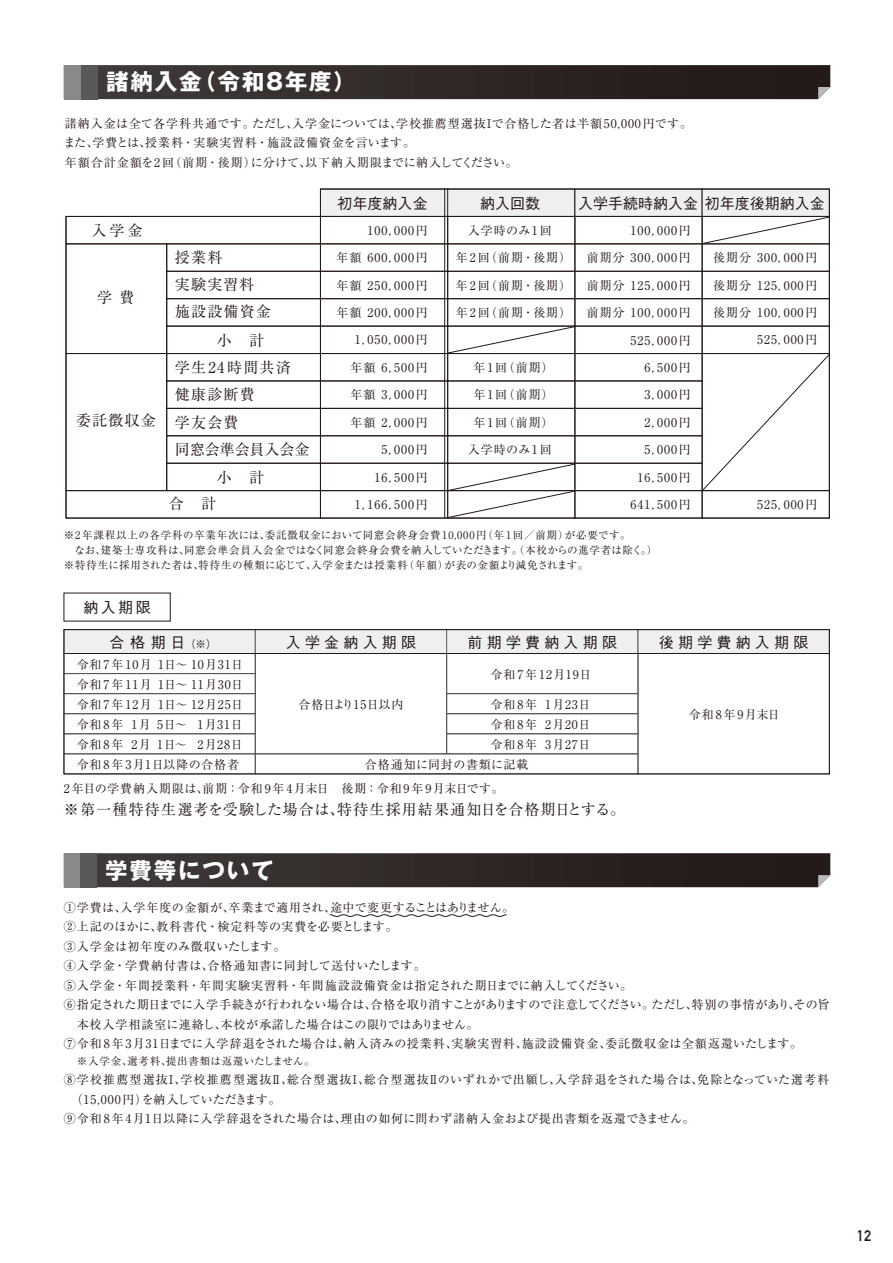
<style>
.page{position:relative;width:893px;height:1263px;background:#fff}
.page>*{position:absolute;margin:0;border:0;box-sizing:border-box;transform-origin:0 0}
.t1{font:700 22.5px "Gothic MB101 Pr 6 N";letter-spacing:.08em;color:#fff}
.t2{font:15px/27.5px "Ryumin Pr 6 N";letter-spacing:.08em;color:#231916}
.t3{font:500 15px "Gothic BBB Pr 6 N";letter-spacing:.28em;color:#231916}
.t4{font:500 15px "Gothic BBB Pr 6 N";letter-spacing:.16em;color:#231916}
.t5{font:500 15px "Gothic BBB Pr 6 N";color:#231916}
.t6{font:700 15px "DIN Alternate";color:#231916}
.t7{font:12px/20.1px "Ryumin Pr 6 N";letter-spacing:.08em;color:#231916}
.t8{font:12px "Ryumin Pr 6 N";letter-spacing:.045em;color:#231916}
.t9{font:12px "Ryumin Pr 6 N";letter-spacing:-.01em;color:#231916}
.t10{font:12px "Ryumin Pr 6 N";letter-spacing:.035em;color:#231916}
.t11{font:12px "Ryumin Pr 6 N";letter-spacing:.03em;color:#231916}
.t12{font:12px "Ryumin Pr 6 N";letter-spacing:.055em;color:#231916}
.t13{font:12px "Ryumin Pr 6 N";letter-spacing:-.035em;color:#231916}
.t14{font:12px "Ryumin Pr 6 N";letter-spacing:.105em;color:#231916}
.t15{font:10.5px/15px "Ryumin Pr 6 N";letter-spacing:.06em;color:#231916}
.s1{font-size:10.5px}
</style>
<div class="page">
<svg style="left:97px;top:853px;width:733px;height:34px;background:#322a28"></svg>
<div style="left:64px;top:853px;width:17px;height:34px;background:#898989"></div>
<div style="left:81px;top:853px;width:16px;height:34px;background:#595857"></div>
<svg style="left:98px;top:65px;width:732px;height:34px;background:#312a28"></svg>
<div style="left:64px;top:65px;width:17px;height:34px;background:#898989"></div>
<div style="left:81px;top:65px;width:17px;height:34px;background:#595857"></div>
<div style="left:64px;top:630px;width:191px;height:23px;background:#efeff0"></div>
<div style="left:255px;top:630px;width:192px;height:23px;background:#efeff0"></div>
<div style="left:447px;top:630px;width:191px;height:23px;background:#efeff0"></div>
<div style="left:446px;top:629px;width:192px;height:25px;border:1px solid #595857"></div>
<div style="left:638px;top:630px;width:191px;height:23px;background:#efeff0"></div>
<div style="left:64px;top:673px;width:191px;height:21px;border:1px solid #595857"></div>
<div style="left:64px;top:693px;width:191px;height:21px;border:1px solid #595857"></div>
<div style="left:64px;top:713px;width:191px;height:21px;border:1px solid #595857"></div>
<div style="left:64px;top:733px;width:191px;height:21px;border:1px solid #595857"></div>
<svg style="left:255px;top:654px;width:384px;height:118px"></svg>
<div style="left:64px;top:629px;width:766px;height:145px;border:1px solid #231916"></div>
<hr style="left:64px;top:653px;width:765px;height:1px;background:#231916">
<svg style="left:329px;top:914px;width:178px;height:3px"></svg>
<svg style="left:65px;top:188px;width:765px;height:331px"></svg>
<hr style="left:444px;top:189px;width:1px;height:329px;background:#231916">
<h1 class="t1" style="left:106px;top:63px;width:251px">諸納入金（令和8年度）</h1>
<p class="t7" style="left:63px;top:113px;width:630px;line-height:19.5px">諸納入金は全て各学科共通です。ただし、入学金については、学校推薦型選抜Ⅰで合格した者は半額50,000円です。また、学費とは、授業料・実験実習料・施設設備資金を言います。<br>年額合計金額を2回（前期・後期）に分けて、以下納入期限までに納入してください。</p>
<p class="t2" style="left:92px;top:216px;width:52px">入学金</p>
<p class="t2" style="left:97px;top:282px;width:39px">学 費</p>
<p class="t2" style="left:76px;top:406px;width:81px">委託徴収金</p>
<p class="t2" style="left:175px;top:242px;width:97px">授業料<br>実験実習料施設設備資金</p>
<p class="t2" style="left:217px;top:326px;width:49px">小　計</p>
<p class="t2" style="left:175px;top:352px;width:136px">学生24時間共済<br>健康診断費<br>学友会費<br>同窓会準会員入会金</p>
<p class="t2" style="left:217px;top:463px;width:49px">小　計</p>
<p class="t2" style="left:169px;top:489px;width:49px">合　計</p>
<p class="t4" style="left:338px;top:191px;width:91px">初年度納入金</p>
<p class="t4" style="left:480px;top:191px;width:61px">納入回数</p>
<p class="t5" style="left:578px;top:191px;width:248px">入学手続時納入金初年度後期納入金</p>
<p class="t7" style="left:368px;top:220px;width:62px">100，000円</p>
<p class="t7" style="left:337px;top:247px;width:93px">年額 600，000円</p>
<p class="t7" style="left:337px;top:274px;width:93px">年額 250，000円</p>
<p class="t7" style="left:337px;top:302px;width:93px">年額 200，000円</p>
<p class="t7" style="left:355px;top:329px;width:74px">1，050，000円</p>
<p class="t7" style="left:351px;top:357px;width:79px">年額 6，500円</p>
<p class="t7" style="left:351px;top:384px;width:79px">年額 3，000円</p>
<p class="t7" style="left:351px;top:412px;width:79px">年額 2，000円</p>
<p class="t7" style="left:381px;top:439px;width:48px">5，000円</p>
<p class="t7" style="left:374px;top:466px;width:55px">16，500円</p>
<p class="t7" style="left:355px;top:494px;width:74px">1，166，500円</p>
<p class="t7" style="left:468px;top:220px;width:86px">入学時のみ1回</p>
<p class="t7" style="left:456px;top:247px;width:117px">年2回（前期・後期）</p>
<p class="t7" style="left:456px;top:274px;width:117px">年2回（前期・後期）</p>
<p class="t7" style="left:456px;top:302px;width:117px">年2回（前期・後期）</p>
<p class="t7" style="left:474px;top:357px;width:82px">年1回（前期）</p>
<p class="t7" style="left:474px;top:384px;width:82px">年1回（前期）</p>
<p class="t7" style="left:474px;top:412px;width:82px">年1回（前期）</p>
<p class="t7" style="left:468px;top:439px;width:86px">入学時のみ1回</p>
<p class="t7" style="left:631px;top:220px;width:62px">100，000円</p>
<p class="t7" style="left:587px;top:247px;width:106px">前期分 300，000円</p>
<p class="t7" style="left:587px;top:274px;width:106px">前期分 125，000円</p>
<p class="t7" style="left:587px;top:302px;width:106px">前期分 100，000円</p>
<p class="t7" style="left:631px;top:329px;width:62px">525，000円</p>
<p class="t7" style="left:644px;top:357px;width:48px">6，500円</p>
<p class="t7" style="left:644px;top:384px;width:48px">3，000円</p>
<p class="t7" style="left:644px;top:412px;width:48px">2，000円</p>
<p class="t7" style="left:644px;top:439px;width:48px">5，000円</p>
<p class="t7" style="left:637px;top:466px;width:55px">16，500円</p>
<p class="t7" style="left:631px;top:494px;width:62px">641，500円</p>
<p class="t7" style="left:713px;top:247px;width:106px">後期分 300，000円</p>
<p class="t7" style="left:713px;top:274px;width:106px">後期分 125，000円</p>
<p class="t7" style="left:713px;top:302px;width:106px">後期分 100，000円</p>
<p class="t7" style="left:757px;top:329px;width:62px">525，000円</p>
<p class="t7" style="left:757px;top:494px;width:62px">525，000円</p>
<p class="t15" style="left:64px;top:527px;width:595px">※2年課程以上の各学科の卒業年次には、委託徴収金において同窓会終身会費10,000円（年1回／前期）が必要です。<br>　なお、建築士専攻科は、同窓会準会員入会金ではなく同窓会終身会費を納入していただきます。（本校からの進学者は除く。）※特待生に採用された者は、特待生の種類に応じて、入学金または授業料（年額）が表の金額より減免されます。</p>
<p class="t4" style="left:83px;top:596px;width:69px">納入期限</p>
<p class="t4" style="left:109px;top:630px;width:109px">合格期日<span class="s1">（※）</span></p>
<p class="t3" style="left:286px;top:630px;width:132px">入学金納入期限</p>
<p class="t3" style="left:468px;top:630px;width:151px">前期学費納入期限</p>
<p class="t3" style="left:659px;top:630px;width:151px">後期学費納入期限</p>
<p class="t7" style="left:77px;top:653px;width:168px;text-align:justify">令和7年10月 1日～ 10月31日令和7年11月 1日～ 11月30日令和7年12月 1日～ 12月25日令和8年 1月 5日～ 1月31日令和8年 2月 1日～ 2月28日令和8年3月1日以降の合格者</p>
<p class="t7" style="left:490px;top:663px;width:102px">令和7年12月19日</p>
<p class="t7" style="left:490px;top:693px;width:101px">令和8年 1月23日</p>
<p class="t7" style="left:490px;top:713px;width:101px">令和8年 2月20日</p>
<p class="t7" style="left:490px;top:733px;width:101px">令和8年 3月27日</p>
<p class="t12" style="left:365px;top:755px;width:165px">合格通知に同封の書類に記載</p>
<p class="t13" style="left:299px;top:695px;width:106px">合格日より15日以内</p>
<p class="t7" style="left:64px;top:778px;width:442px">2年目の学費納入期限は、前期：令和9年4月末日　後期：令和9年9月末日です。</p>
<p class="t2" style="left:64px;top:795px;width:563px">※第一種特待生選考を受験した場合は、特待生採用結果通知日を合格期日とする。</p>
<h1 class="t1" style="left:105px;top:852px;width:170px">学費等について</h1>
<p class="t14" style="left:689px;top:705px;width:93px">令和8年9月末日</p>
<p class="t10" style="left:64px;top:898px;width:452px">①学費は、入学年度の金額が、卒業まで適用され、途中で変更することはありません。</p>
<p class="t8" style="left:64px;top:917px;width:335px">②上記のほかに、教科書代・検定料等の実費を必要とします。</p>
<p class="t8" style="left:64px;top:937px;width:223px">③入学金は初年度のみ徴収いたします。</p>
<p class="t7" style="left:64px;top:955px;width:363px">④入学金・学費納付書は、合格通知書に同封して送付いたします。</p>
<p class="t7" style="left:64px;top:974px;width:570px">⑤入学金・年間授業料・年間実験実習料・年間施設設備資金は指定された期日までに納入してください。</p>
<p class="t9" style="left:64px;top:995px;width:767px">⑥指定された期日までに入学手続きが行われない場合は、合格を取り消すことがありますので注意してください。ただし、特別の事情があり、その旨</p>
<p class="t11" style="left:77px;top:1015px;width:403px">本校入学相談室に連絡し、本校が承諾した場合はこの限りではありません。</p>
<p class="t7" style="left:64px;top:1033px;width:740px">⑦令和8年3月31日までに入学辞退をされた場合は、納入済みの授業料、実験実習料、施設設備資金、委託徴収金は全額返還いたします。</p>
<p class="t15" style="left:77px;top:1053px;width:239px">※入学金、選考料、提出書類は返還いたしません。</p>
<p class="t7" style="left:64px;top:1069px;width:767px">⑧学校推薦型選抜Ⅰ、学校推薦型選抜Ⅱ、総合型選抜Ⅰ、総合型選抜Ⅱのいずれかで出願し、入学辞退をされた場合は、免除となっていた選考料</p>
<p class="t9" style="left:71px;top:1090px;width:212px">（15,000円）を納入していただきます。</p>
<p class="t8" style="left:64px;top:1109px;width:632px">⑨令和8年4月１日以降に入学辞退をされた場合は、理由の如何に問わず諸納入金および提出書類を返還できません。</p>
<p class="t6" style="left:857px;top:1225px;width:16px">12</p>
</div>
